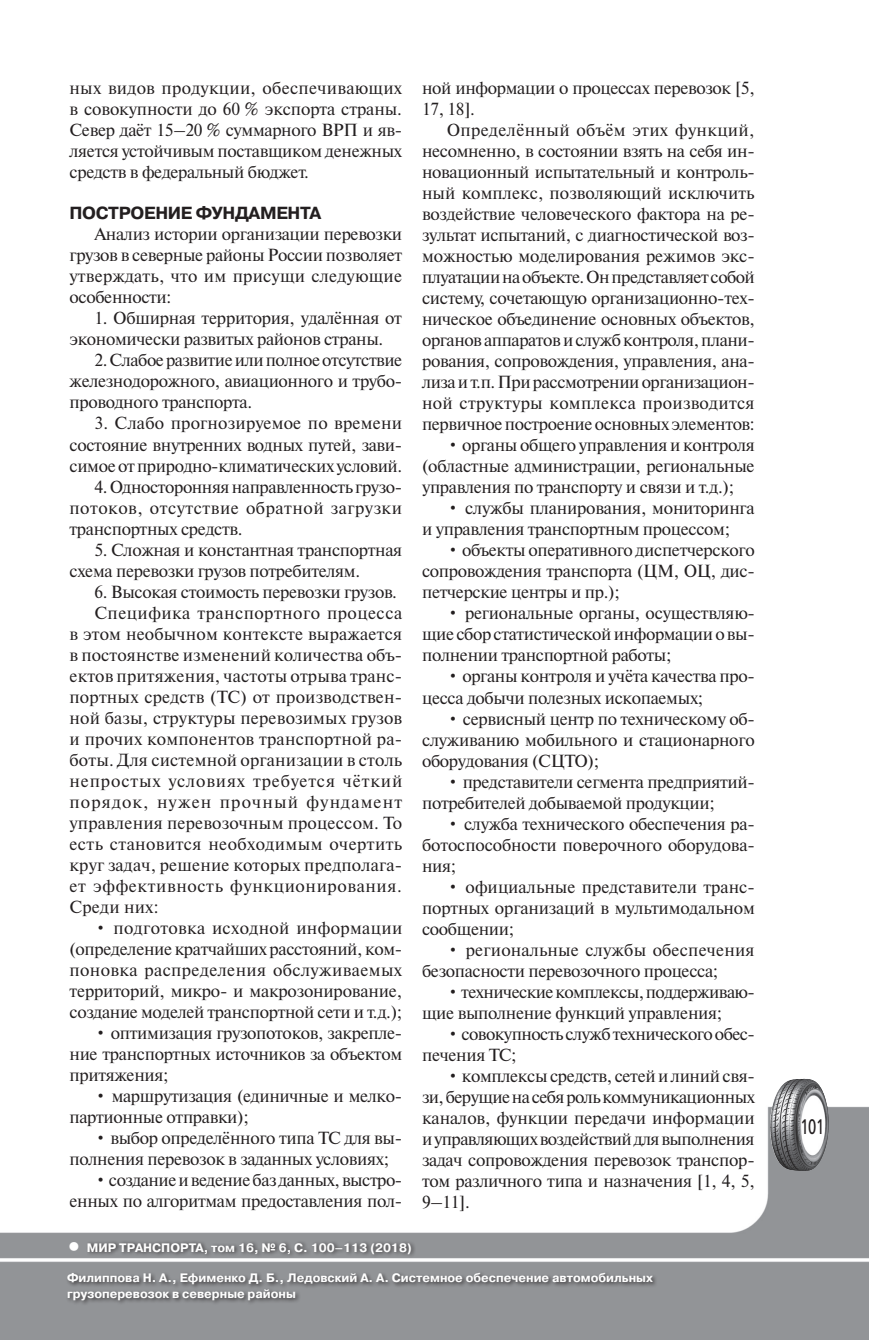
<style>
.page{position:relative;width:869px;height:1340px;background:#fff}
.page>*{position:absolute;margin:0;border:0;box-sizing:border-box;transform-origin:0 0}
.t1{font:700 24.5px "Pragmatica C";color:#fff}
.t2{font:21px "Newton C";color:#231f20;scale:.7 1}
.Text{font:17.5px/21px "Newton C";letter-spacing:-.02em;color:#231f20;text-align:justify}
.Text-2{font:17.5px/21px "Newton C";letter-spacing:.01em;color:#231f20}
.Podzag{font:700 17.5px "Pragmatica C";letter-spacing:-.02em;color:#231f20}
.подвал_bottom{font:700 12.25px/15.8px "Pragmatica C";color:#fff}
.Подвал_топ{font:700 12.25px "Pragmatica C";color:#fff}
</style>
<div class="page">
<img style="left:0;top:1078px;width:868px;height:261px">
<img style="left:769px;top:1078px;width:33px;height:85px">
<div style="left:65px;top:1240px;width:593px;height:66px;background:#231f20;opacity:.75"></div>
<p class="Text" style="left:69px;top:78px;width:334px;text-align:left">ных видов продукции, обеспечивающих в совокупности до 60 % экспорта страны.<br>Север даёт 15–20 % суммарного ВРП и яв&shy;ляется устойчивым поставщиком денежных средств в федеральный бюджет.</p>
<p class="Podzag" style="left:69px;top:204px;width:253px">ПОСТРОЕНИЕ ФУНДАМЕНТА</p>
<p class="Text" style="left:69px;top:224px;width:334px;text-indent:25px">Анализ истории организации перевозки грузов в северные районы России позволяет утверждать, что им присущи следующие особенности:</p>
<p class="Text" style="left:69px;top:308px;width:334px;text-indent:25px">1. Обширная территория, удалённая от экономически развитых районов страны.</p>
<p class="Text" style="left:69px;top:350px;width:334px;text-indent:25px">2. Слабое развитие или полное отсутствие железнодорожного, авиационного и трубо&shy;проводного транспорта.</p>
<p class="Text" style="left:69px;top:413px;width:334px;text-indent:25px">3. Слабо прогнозируемое по времени состояние внутренних водных путей, зави&shy;симое от природно-климатических условий.</p>
<p class="Text" style="left:69px;top:476px;width:334px;text-indent:25px">4. Односторонняя направленность грузо&shy;потоков, отсутствие обратной загрузки транспортных средств.</p>
<p class="Text" style="left:69px;top:539px;width:334px;text-indent:25px">5. Сложная и константная транспортная схема перевозки грузов потребителям.</p>
<p class="Text" style="left:94px;top:581px;width:301px">6. Высокая стоимость перевозки грузов.</p>
<p class="Text-2" style="left:69px;top:602px;width:334px;text-indent:25px">Специфика транспортного процесса в этом необычном контексте выражается в постоянстве изменений количества объ&shy;ектов притяжения, частоты отрыва транс&shy;портных средств (ТС) от производствен&shy;ной базы, структуры перевозимых грузов и прочих компонентов транспортной ра&shy;боты. Для системной организации в столь непростых условиях требуется чёткий порядок, нужен прочный фундамент управления перевозочным процессом. То есть становится необходимым очертить круг задач, решение которых предполага&shy;ет эффективность функционирования.<br>Среди них:</p>
<p class="Text" style="left:69px;top:917px;width:334px;text-indent:25px">• подготовка исходной информации (определение кратчайших расстояний, ком&shy;поновка распределения обслуживаемых территорий, микро- и макрозонирование, создание моделей транспортной сети и т. д. );</p>
<p class="Text" style="left:69px;top:1022px;width:334px;text-indent:25px">• оптимизация грузопотоков, закрепле&shy;ние транспортных источников за объектом притяжения;</p>
<p class="Text" style="left:69px;top:1085px;width:334px;text-indent:25px">• маршрутизация (единичные и мелко&shy;партионные отправки);</p>
<p class="Text" style="left:69px;top:1127px;width:334px;text-indent:25px">• выбор определённого типа ТС для вы&shy;полнения перевозок в заданных условиях;</p>
<p class="Text" style="left:69px;top:1169px;width:334px;text-align:right">• создание иведение баз данных, выстро&shy;енных по алгоритмам предоставления пол-</p>
<p class="Text" style="left:422px;top:78px;width:334px">ной информации о процессах перевозок [5,<br>17, 18].</p>
<p class="Text" style="left:422px;top:120px;width:334px;text-indent:25px">Определённый объём этих функций, несомненно, в состоянии взять на себя ин&shy;новационный испытательный и контроль&shy;ный комплекс, позволяющий исключить воздействие человеческого фактора на ре&shy;зультат испытаний, с диагностической воз&shy;можностью моделирования режимов экс&shy;плуатации на объекте. Он представляет собой систему, сочетающую организационно-тех&shy;ническое объединение основных объектов, органов аппаратов ислужб контроля, плани&shy;рования, сопровождения, управления, ана&shy;лиза ит. п. При рассмотрении организацион&shy;ной структуры комплекса производится первичное построение основных элементов:</p>
<p class="Text" style="left:422px;top:435px;width:334px;text-indent:25px">• органы общего управления и контроля (областные администрации, региональные управления по транспорту и связи и т. д. );</p>
<p class="Text" style="left:422px;top:498px;width:334px;text-indent:25px">• службы планирования, мониторинга и управления транспортным процессом;</p>
<p class="Text" style="left:422px;top:540px;width:334px;text-indent:25px">• объекты оперативного диспетчерского сопровождения транспорта (ЦМ, ОЦ, дис&shy;петчерские центры и пр. );</p>
<p class="Text" style="left:422px;top:603px;width:334px;text-indent:25px">• региональные органы, осуществляю&shy;щие сбор статистической информации овы&shy;полнении транспортной работы;</p>
<p class="Text" style="left:422px;top:666px;width:334px;text-indent:25px">• органы контроля и учёта качества про&shy;цесса добычи полезных ископаемых;</p>
<p class="Text" style="left:422px;top:708px;width:334px;text-indent:25px">• сервисный центр по техническому об&shy;служиванию мобильного и стационарного оборудования (СЦТО);</p>
<p class="Text" style="left:422px;top:771px;width:334px;text-indent:25px">• представители сегмента предприятий&shy;потребителей добываемой продукции;</p>
<p class="Text" style="left:422px;top:813px;width:334px;text-indent:25px">• служба технического обеспечения ра&shy;ботоспособности поверочного оборудова&shy;ния;</p>
<p class="Text" style="left:422px;top:876px;width:334px;text-indent:25px">• официальные представители транс&shy;портных организаций в мультимодальном сообщении;</p>
<p class="Text" style="left:422px;top:939px;width:334px;text-indent:25px">• региональные службы обеспечения безопасности перевозочного процесса;</p>
<p class="Text" style="left:422px;top:981px;width:334px;text-indent:25px">• технические комплексы, поддерживаю&shy;щие выполнение функций управления;</p>
<p class="Text" style="left:422px;top:1023px;width:334px;text-indent:25px">• совокупность служб технического обес&shy;печения ТС;</p>
<p class="Text" style="left:422px;top:1065px;width:334px;text-indent:25px">• комплексы средств, сетей и линий свя&shy;зи, берущие на себя роль коммуникационных каналов, функции передачи информации иуправляющих воздействий для выполнения задач сопровождения перевозок транспор&shy;том различного типа и назначения [1, 4, 5, 9–11].</p>
<h1 class="t1" style="left:66px;top:1232px;width:18px">•</h1>
<p class="Подвал_топ" style="left:87px;top:1240px;width:326px">МИР ТРАНСПОРТА, том 16, № 6, С. 100–113 (2018)</p>
<p class="подвал_bottom" style="left:67px;top:1270px;width:587px">Филиппова Н. А., Ефименко Д. Б., Ледовский А. А. Системное обеспечение автомобильных грузоперевозок в северные районы</p>
<p class="t2" style="left:801px;top:1115px;width:32px">101</p>
</div>
